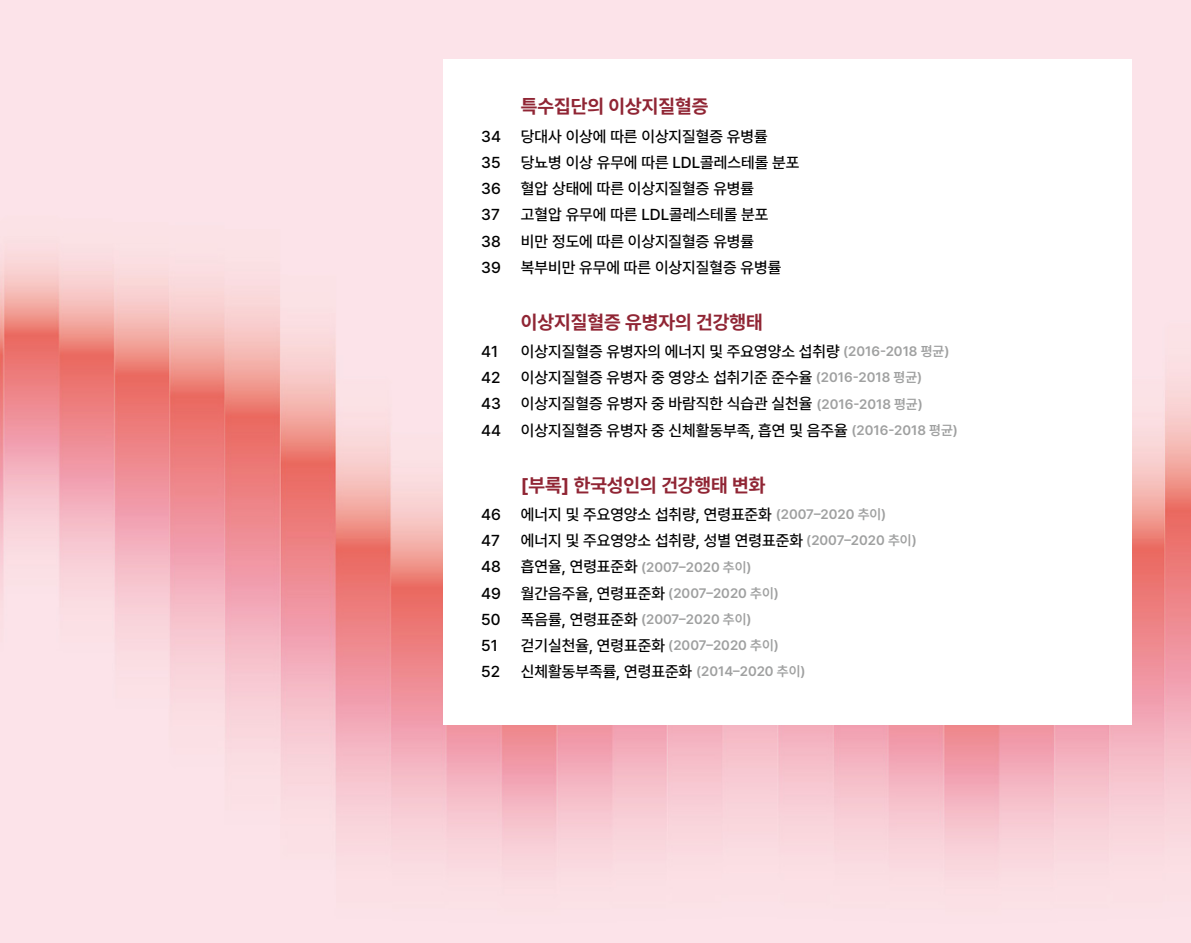
<style>
.page{position:relative;width:1191px;height:943px;background:#fff}
.page>*{position:absolute;margin:0;border:0;box-sizing:border-box;transform-origin:0 0}
.t1{font:700 19.25px "Pretendard";color:#902534}
.t2{font:500 15.75px/26.2px "Pretendard";color:#000}
.t3{font:600 13.65px/26.2px "Pretendard";color:#9fa0a0}
.s1{font-weight:600;font-size:13.65px;color:#9fa0a0}
.s2{font-weight:500;font-size:15.75px;color:#000}
</style>
<div class="page">
<img style="left:0;top:0;width:1191px;height:943px">
<div style="left:443px;top:60px;width:688px;height:664px;background:#fff"></div>
<p class="t2" style="left:481px;top:122px;width:21px;text-align:justify">34<br>35<br>36<br>37<br>38<br>39</p>
<p class="t2" style="left:481px;top:338px;width:22px">41<br>42<br>43<br>44</p>
<p class="t2" style="left:481px;top:500px;width:21px">46<br>47<br>48<br>49<br>50<br>51<br>52</p>
<p class="t1" style="left:521px;top:93px;width:189px">특수집단의 이상지질혈증</p>
<p class="t2" style="left:521px;top:122px;width:280px">당대사 이상에 따른 이상지질혈증 유병률 당뇨병 이상 유무에 따른 LDL콜레스테롤 분포 혈압 상태에 따른 이상지질혈증 유병률<br>고혈압 유무에 따른 LDL콜레스테롤 분포 비만 정도에 따른 이상지질혈증 유병률 복부비만 유무에 따른 이상지질혈증 유병률</p>
<p class="t1" style="left:521px;top:308px;width:243px">이상지질혈증 유병자의 건강행태</p>
<p class="t2" style="left:521px;top:338px;width:438px">이상지질혈증 유병자의 에너지 및 주요영양소 섭취량 <span class="s1">(2016-2018 평균) </span>이상지질혈증 유병자 중 영양소 섭취기준 준수율 <span class="s1">(2016-2018 평균) </span>이상지질혈증 유병자 중 바람직한 식습관 실천율 <span class="s1">(2016-2018 평균) </span>이상지질혈증 유병자 중 신체활동부족, 흡연 및 음주율 <span class="s1">(2016-2018 평균)</span></p>
<p class="t1" style="left:521px;top:471px;width:246px">[부록] 한국성인의 건강행태 변화</p>
<p class="t2" style="left:521px;top:500px;width:397px">에너지 및 주요영양소 섭취량, 연령표준화 <span class="s1">(2007–2020 추이) </span>에너지 및 주요영양소 섭취량, 성별 연령표준화 <span class="s1">(2007–2020 추이)</span></p>
<p class="t3" style="left:521px;top:553px;width:259px"><span class="s2">흡연율, 연령표준화</span> (2007–2020 추이) <span class="s2">월간음주율, 연령표준화</span> (2007–2020 추이) <span class="s2">폭음률, 연령표준화</span> (2007–2020 추이) <span class="s2">걷기실천율, 연령표준화</span> (2007–2020 추이)</p>
<p class="t2" style="left:521px;top:658px;width:286px">신체활동부족률, 연령표준화 <span class="s1">(2014–2020 추이)</span></p>
</div>
